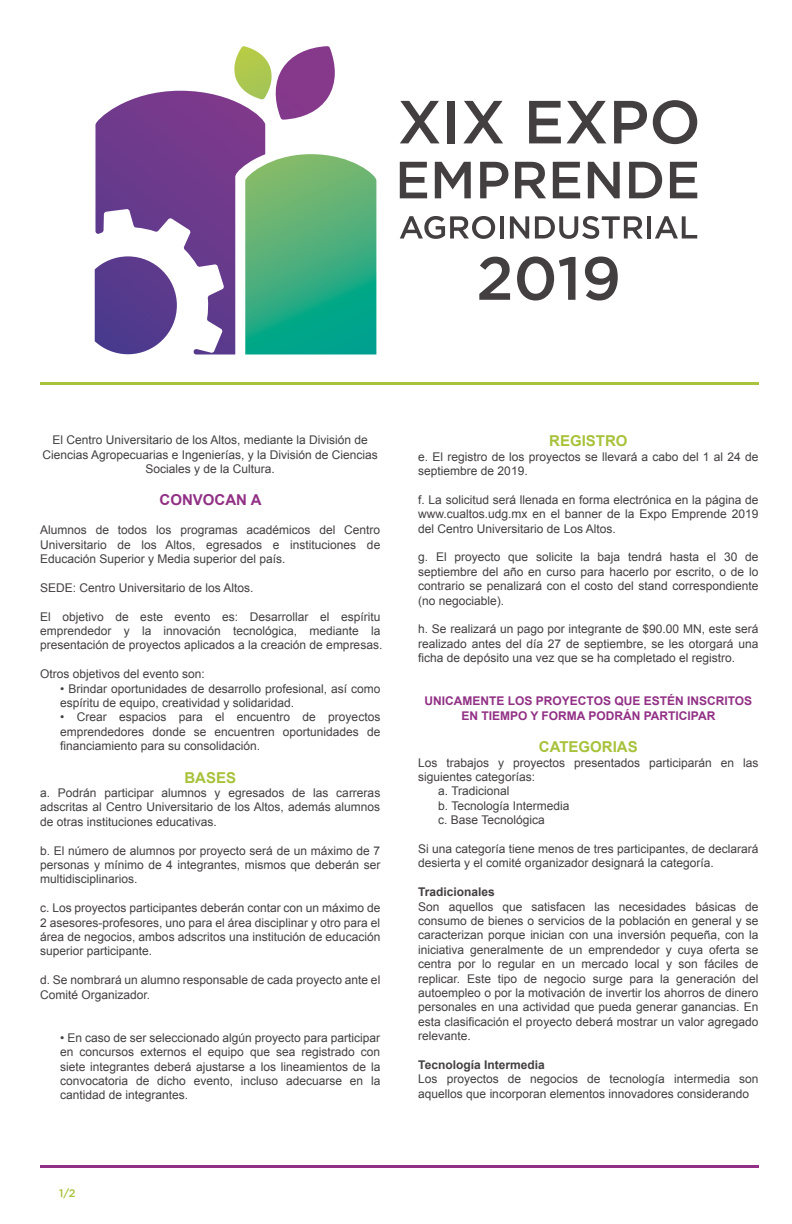
<style>
.page{position:relative;width:792px;height:1224px;background:#fff}
.page>*{position:absolute;margin:0;border:0;box-sizing:border-box;transform-origin:0 0}
.t1{font:700 15px "Arial";color:#a7c23b}
.t2{font:700 15px "Arial";color:#913085}
.t3{font:12px/14.4px "Arial";color:#433f40;text-align:justify}
.t4{font:700 12px/14.4px "Arial";color:#913085;text-align:center}
.t5{font:700 12px "Arial";color:#433f40}
.t6{font:500 11px "Gotham";color:#a7c23b}
</style>
<div class="page">
<svg style="left:265px;top:154px;width:111px;height:201px;background:#45b081"></svg>
<svg style="left:95px;top:91px;width:170px;height:264px"></svg>
<svg style="left:95px;top:256px;width:82px;height:98px;background:#6f599e"></svg>
<svg style="left:233px;top:46px;width:102px;height:74px"></svg>
<svg style="left:400px;top:101px;width:40px;height:42px"></svg>
<div style="left:448px;top:101px;width:7px;height:42px;background:#433f40"></div>
<svg style="left:463px;top:101px;width:40px;height:42px"></svg>
<svg style="left:529px;top:101px;width:32px;height:42px"></svg>
<svg style="left:567px;top:101px;width:39px;height:42px"></svg>
<svg style="left:614px;top:101px;width:33px;height:42px"></svg>
<svg style="left:653px;top:100px;width:44px;height:44px"></svg>
<svg style="left:400px;top:162px;width:27px;height:36px"></svg>
<svg style="left:435px;top:162px;width:36px;height:36px"></svg>
<svg style="left:480px;top:162px;width:28px;height:36px"></svg>
<svg style="left:515px;top:162px;width:31px;height:36px"></svg>
<svg style="left:553px;top:162px;width:27px;height:36px"></svg>
<svg style="left:588px;top:162px;width:32px;height:36px"></svg>
<svg style="left:629px;top:162px;width:33px;height:36px"></svg>
<svg style="left:670px;top:162px;width:27px;height:36px"></svg>
<svg style="left:400px;top:216px;width:95px;height:23px"></svg>
<hr style="left:500px;top:216px;width:4px;height:23px;background:#433f40">
<svg style="left:510px;top:216px;width:19px;height:23px"></svg>
<svg style="left:535px;top:216px;width:108px;height:23px"></svg>
<hr style="left:647px;top:216px;width:4px;height:23px;background:#433f40">
<svg style="left:655px;top:216px;width:42px;height:23px"></svg>
<svg style="left:479px;top:257px;width:31px;height:43px"></svg>
<svg style="left:517px;top:257px;width:59px;height:44px"></svg>
<svg style="left:585px;top:257px;width:33px;height:44px"></svg>
<hr style="left:40px;top:382px;width:718px;height:2px;background:#a7c23b">
<hr style="left:40px;top:1165px;width:718px;height:3px;background:#913085">
<p class="t3" style="left:43px;top:433px;width:337px;text-align:center">El Centro Universitario de los Altos, mediante la División de<br>Ciencias Agropecuarias e Ingenierías, y la División de Ciencias<br>Sociales y de la Cultura.</p>
<p class="t2" style="left:160px;top:490px;width:103px">CONVOCAN A</p>
<p class="t3" style="left:40px;top:523px;width:342px">Alumnos de todos los programas académicos del Centro Universitario de los Altos, egresados e instituciones de Educación Superior y Media superior del país.</p>
<p class="t3" style="left:40px;top:580px;width:215px">SEDE: Centro Universitario de los Altos.</p>
<p class="t3" style="left:40px;top:609px;width:344px;text-align:left">El objetivo de este evento es: Desarrollar el espíritu emprendedor y la innovación tecnológica, mediante la presentación de proyectos aplicados a la creación de empresas.</p>
<p class="t3" style="left:40px;top:667px;width:166px">Otros objetivos del evento son:</p>
<p class="t3" style="left:60px;top:681px;width:322px">• Brindar oportunidades de desarrollo profesional, así como espíritu de equipo, creatividad y solidaridad.</p>
<p class="t3" style="left:60px;top:710px;width:322px">• Crear espacios para el encuentro de proyectos emprendedores donde se encuentren oportunidades de financiamiento para su consolidación.</p>
<p class="t1" style="left:184px;top:767px;width:53px">BASES</p>
<p class="t3" style="left:40px;top:786px;width:342px">a. Podrán participar alumnos y egresados de las carreras adscritas al Centro Universitario de los Altos, además alumnos de otras instituciones educativas.</p>
<p class="t3" style="left:40px;top:843px;width:342px">b. El número de alumnos por proyecto será de un máximo de 7 personas y mínimo de 4 integrantes, mismos que deberán ser multidisciplinarios.</p>
<p class="t3" style="left:40px;top:901px;width:342px">c. Los proyectos participantes deberán contar con un máximo de 2 asesores-profesores, uno para el área disciplinar y otro para el área de negocios, ambos adscritos una institución de educación superior participante.</p>
<p class="t3" style="left:40px;top:973px;width:342px">d. Se nombrará un alumno responsable de cada proyecto ante el<br>Comité Organizador.</p>
<p class="t3" style="left:60px;top:1030px;width:322px">• En caso de ser seleccionado algún proyecto para participar en concursos externos el equipo que sea registrado con siete integrantes deberá ajustarse a los lineamientos de la convocatoria de dicho evento, incluso adecuarse en la cantidad de integrantes.</p>
<p class="t6" style="left:59px;top:1186px;width:18px">1/2</p>
<p class="t1" style="left:549px;top:431px;width:80px">REGISTRO</p>
<p class="t3" style="left:418px;top:449px;width:342px">e. El registro de los proyectos se llevará a cabo del 1 al 24 de septiembre de 2019.</p>
<p class="t3" style="left:418px;top:493px;width:342px">f. La solicitud será llenada en forma electrónica en la página de www.cualtos.udg.mx en el banner de la Expo Emprende 2019 del Centro Universitario de Los Altos.</p>
<p class="t3" style="left:418px;top:550px;width:342px">g. El proyecto que solicite la baja tendrá hasta el 30 de septiembre del año en curso para hacerlo por escrito, o de lo contrario se penalizará con el costo del stand correspondiente (no negociable).</p>
<p class="t3" style="left:418px;top:622px;width:342px">h. Se realizará un pago por integrante de $90.00 MN, este será realizado antes del día 27 de septiembre, se les otorgará una ficha de depósito una vez que se ha completado el registro.</p>
<p class="t4" style="left:425px;top:694px;width:329px">UNICAMENTE LOS PROYECTOS QUE ESTÉN INSCRITOS<br>EN TIEMPO Y FORMA PODRÁN PARTICIPAR</p>
<p class="t1" style="left:539px;top:737px;width:100px">CATEGORIAS</p>
<p class="t3" style="left:418px;top:755px;width:342px">Los trabajos y proyectos presentados participarán en las</p>
<p class="t3" style="left:418px;top:770px;width:118px">siguientes categorías:</p>
<p class="t3" style="left:438px;top:784px;width:73px">a. Tradicional</p>
<p class="t3" style="left:438px;top:799px;width:133px">b. Tecnología Intermedia</p>
<p class="t3" style="left:438px;top:813px;width:108px">c. Base Tecnológica</p>
<p class="t3" style="left:418px;top:842px;width:342px">Si una categoría tiene menos de tres participantes, de declarará desierta y el comité organizador designará la categoría.</p>
<p class="t5" style="left:418px;top:884px;width:78px">Tradicionales</p>
<p class="t3" style="left:418px;top:899px;width:342px">Son aquellos que satisfacen las necesidades básicas de consumo de bienes o servicios de la población en general y se caracterizan porque inician con una inversión pequeña, con la iniciativa generalmente de un emprendedor y cuya oferta se centra por lo regular en un mercado local y son fáciles de replicar. Este tipo de negocio surge para la generación del autoempleo o por la motivación de invertir los ahorros de dinero personales en una actividad que pueda generar ganancias. En esta clasificación el proyecto deberá mostrar un valor agregado relevante.</p>
<p class="t5" style="left:418px;top:1057px;width:128px">Tecnología Intermedia</p>
<p class="t3" style="left:418px;top:1072px;width:342px">Los proyectos de negocios de tecnología intermedia son aquellos que incorporan elementos innovadores considerando</p>
</div>
